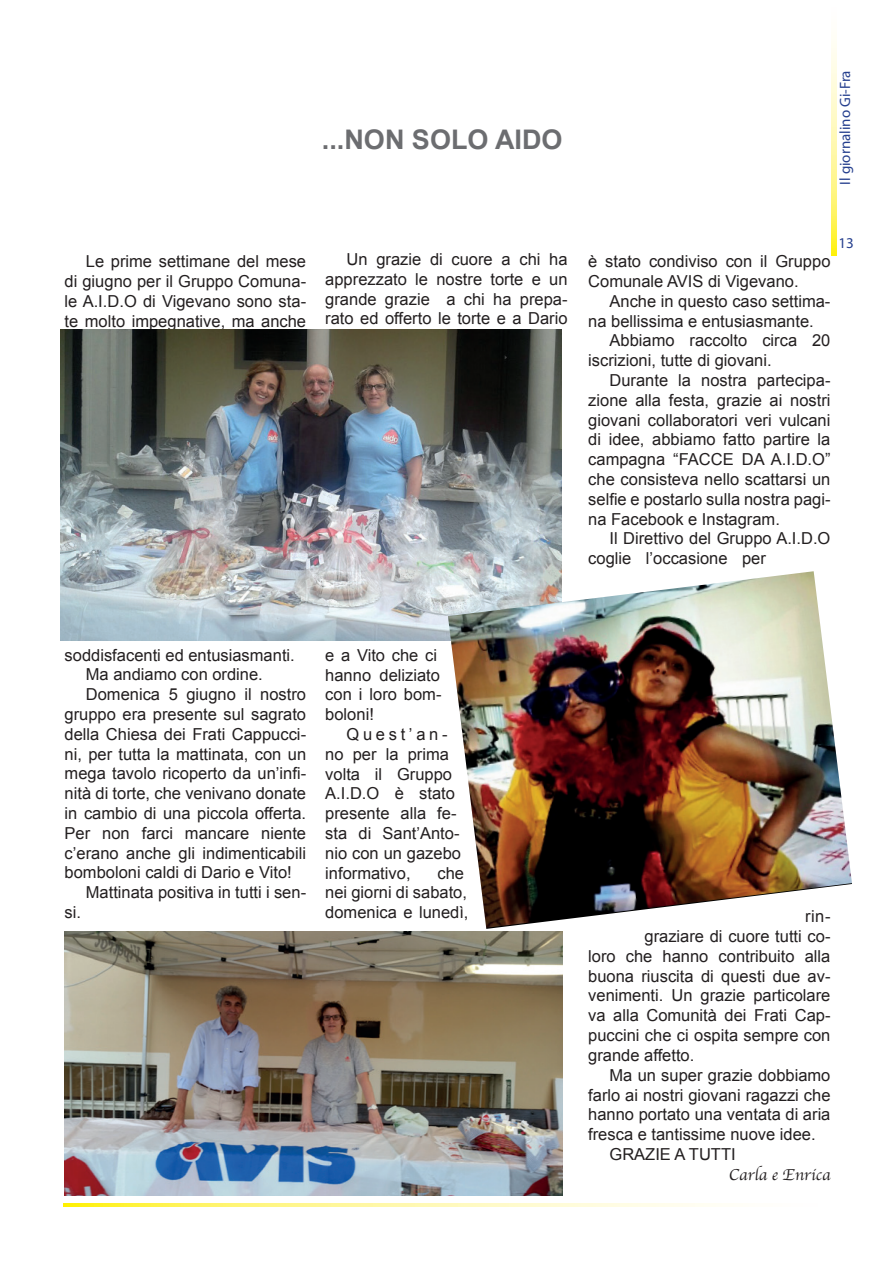
<style>
.page{position:relative;width:893px;height:1263px;background:#fff}
.page>*{position:absolute;margin:0;border:0;box-sizing:border-box;transform-origin:0 0}
.t1{font:700 27px "Arial";color:#6c6d70}
.t2{font:16.5px/19.8px "Arial";color:#231f20}
.t3{font:16.5px "Apple Chancery";color:#231f20}
.t4{font:15px "Myriad Pro";color:#253f8e}
</style>
<div class="page">
<svg style="left:64px;top:1203px;width:652px;height:3px;background:#fff79d"></svg>
<svg style="left:831px;top:41px;width:5px;height:214px"></svg>
<img style="left:64px;top:931px;width:498px;height:265px">
<img style="left:61px;top:330px;width:500px;height:311px">
<img style="left:448px;top:571px;width:404px;height:358px">
<h1 class="t1" style="left:322px;top:122px;width:242px">...NON SOLO AIDO</h1>
<p class="t4" style="left:836px;top:185px;width:116px;rotate:-90deg">Il giornalino Gi-Fra</p>
<p class="t2" style="left:65px;top:252px;width:243px;text-align:justify;text-indent:21px">Le prime settimane del mese di giugno per il Gruppo Comuna&shy;le A.I.D.O di Vigevano sono sta&shy;te molto impegnative, ma anche</p>
<p class="t2" style="left:325px;top:249px;width:244px;text-align:justify;text-indent:21px">Un grazie di cuore a chi ha apprezzato le nostre torte e un grande grazie a chi ha prepa&shy;rato ed offerto le torte e a Dario</p>
<p class="t2" style="left:588px;top:252px;width:244px">è stato condiviso con il Gruppo<br>Comunale AVIS di Vigevano.</p>
<p class="t2" style="left:588px;top:291px;width:244px;text-indent:21px">Anche in questo caso settima&shy;na bellissima e entusiasmante.</p>
<p class="t2" style="left:588px;top:331px;width:244px;text-indent:21px">Abbiamo raccolto circa 20 iscrizioni, tutte di giovani.</p>
<p class="t2" style="left:588px;top:370px;width:244px;text-align:justify;text-indent:21px">Durante la nostra partecipa&shy;zione alla festa, grazie ai nostri giovani collaboratori veri vulcani di idee, abbiamo fatto partire la campagna “FACCE DA A.I.D.O” che consisteva nello scattarsi un selfie e postarlo sulla nostra pagi&shy;na Facebook e Instagram.</p>
<p class="t2" style="left:588px;top:529px;width:244px;text-indent:21px">Il Direttivo del Gruppo A.I.D.O coglie l’occasione per</p>
<p class="t4" style="left:838px;top:234px;width:17px">13</p>
<p class="t2" style="left:65px;top:645px;width:232px">soddisfacenti ed entusiasmanti.</p>
<p class="t2" style="left:86px;top:665px;width:178px">Ma andiamo con ordine.</p>
<p class="t2" style="left:86px;top:685px;width:222px">Domenica 5 giugno il nostro</p>
<p class="t2" style="left:65px;top:704px;width:243px">gruppo era presente sul sagrato</p>
<p class="t2" style="left:65px;top:724px;width:243px">della Chiesa dei Frati Cappucci-</p>
<p class="t2" style="left:65px;top:744px;width:243px">ni, per tutta la mattinata, con un</p>
<p class="t2" style="left:65px;top:764px;width:243px">mega tavolo ricoperto da un’infi-</p>
<p class="t2" style="left:65px;top:784px;width:243px">nità di torte, che venivano donate</p>
<p class="t2" style="left:65px;top:803px;width:243px">in cambio di una piccola offerta.</p>
<p class="t2" style="left:65px;top:823px;width:243px">Per non farci mancare niente</p>
<p class="t2" style="left:65px;top:843px;width:243px">c’erano anche gli indimenticabili</p>
<p class="t2" style="left:65px;top:863px;width:229px">bomboloni caldi di Dario e Vito!</p>
<p class="t2" style="left:86px;top:883px;width:222px">Mattinata positiva in tutti i sen-</p>
<p class="t2" style="left:65px;top:902px;width:18px">si.</p>
<p class="t2" style="left:325px;top:645px;width:118px">e a Vito che ci hanno deliziato con i loro bom&shy;boloni!</p>
<p class="t2" style="left:325px;top:724px;width:137px;text-indent:21px">Quest’an&shy;no per la prima volta il Gruppo<br>A.I.D.O è stato presente alla fe&shy;sta di Sant’Anto&shy;nio con un gazebo informativo,</p>
<p class="t2" style="left:325px;top:863px;width:145px;text-indent:112px">che nei giorni di sabato, domenica e lunedì,</p>
<p class="t2" style="left:805px;top:907px;width:27px">rin-</p>
<p class="t2" style="left:644px;top:926px;width:187px">graziare di cuore tutti co-</p>
<p class="t2" style="left:588px;top:946px;width:244px">loro che hanno contribuito alla</p>
<p class="t2" style="left:588px;top:966px;width:244px">buona riuscita di questi due av-</p>
<p class="t2" style="left:588px;top:986px;width:244px">venimenti. Un grazie particolare</p>
<p class="t2" style="left:588px;top:1006px;width:244px">va alla Comunità dei Frati Cap-</p>
<p class="t2" style="left:588px;top:1025px;width:244px">puccini che ci ospita sempre con</p>
<p class="t2" style="left:588px;top:1045px;width:108px">grande affetto.</p>
<p class="t2" style="left:609px;top:1065px;width:222px">Ma un super grazie dobbiamo</p>
<p class="t2" style="left:588px;top:1085px;width:244px">farlo ai nostri giovani ragazzi che</p>
<p class="t2" style="left:588px;top:1105px;width:244px">hanno portato una ventata di aria</p>
<p class="t2" style="left:588px;top:1124px;width:229px">fresca e tantissime nuove idee.</p>
<p class="t2" style="left:609px;top:1144px;width:128px">GRAZIE A TUTTI</p>
<p class="t3" style="left:729px;top:1161px;width:103px">Carla e Enrica</p>
</div>
